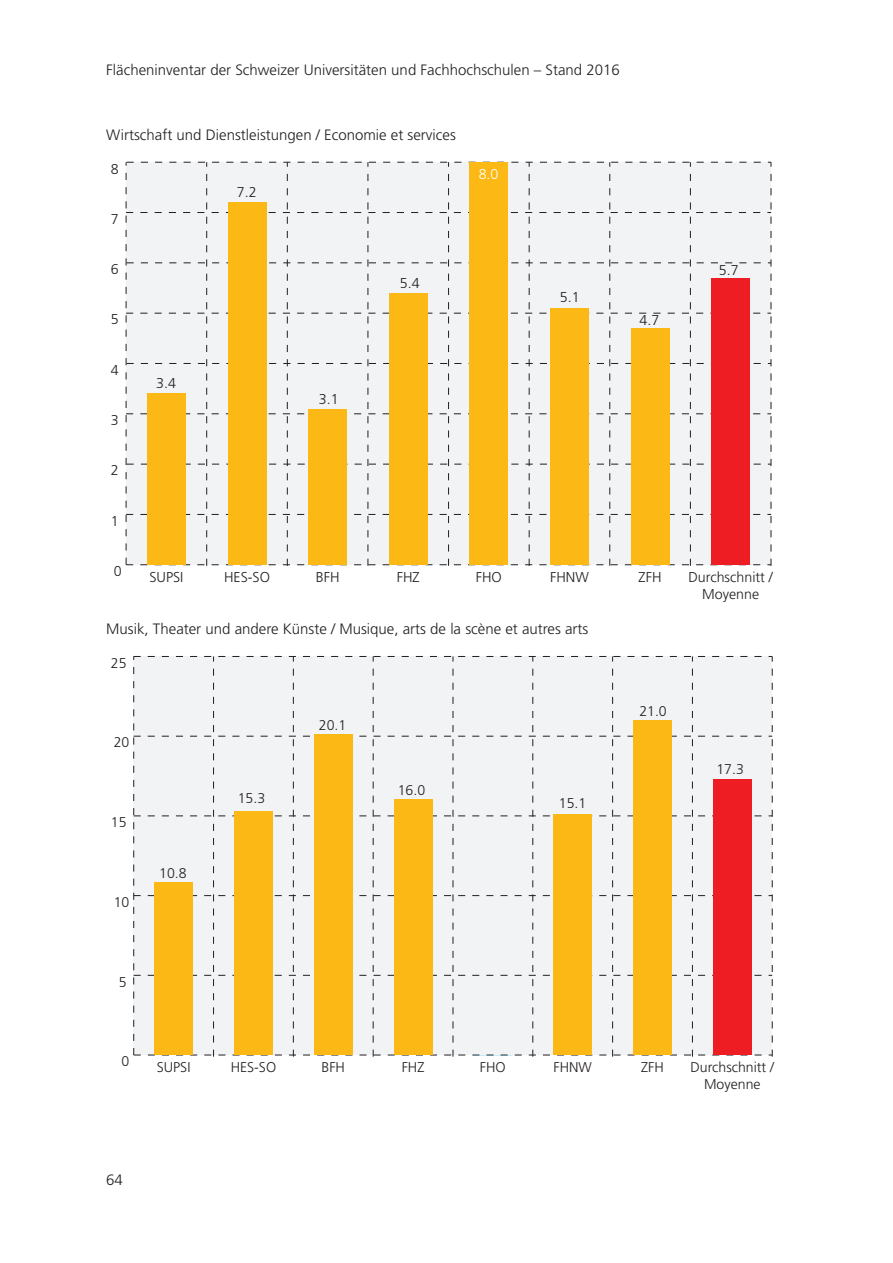
<style>
.page{position:relative;width:893px;height:1263px;background:#fff}
.page>*{position:absolute;margin:0;border:0;box-sizing:border-box;transform-origin:0 0}
.t1{font:300 15px "Frutiger LT Std";color:#231f20}
.t2{font:300 14.25px/17.1px "Frutiger LT Std";color:#231f20;text-align:center}
.t3{font:300 14.25px "Frutiger LT Std";color:#fff}
.t4{font:300 14.1px/17px "Frutiger LT Std";color:#231f20;text-align:center}
</style>
<div class="page">
<div style="left:126px;top:162px;width:646px;height:404px;background:#f2f3f4"></div>
<div style="left:147px;top:394px;width:39px;height:171px;background:#fcb814"></div>
<div style="left:228px;top:202px;width:38px;height:363px;background:#fcb814"></div>
<div style="left:308px;top:409px;width:39px;height:156px;background:#fcb814"></div>
<div style="left:389px;top:293px;width:39px;height:272px;background:#fcb814"></div>
<div style="left:469px;top:162px;width:39px;height:403px;background:#fcb814"></div>
<div style="left:550px;top:308px;width:39px;height:257px;background:#fcb814"></div>
<div style="left:631px;top:328px;width:38px;height:237px;background:#fcb814"></div>
<div style="left:711px;top:278px;width:39px;height:287px;background:#ee1d23"></div>
<div style="left:133px;top:656px;width:640px;height:401px;background:#f2f3f4"></div>
<div style="left:154px;top:883px;width:39px;height:172px;background:#fcb814"></div>
<div style="left:234px;top:811px;width:39px;height:244px;background:#fcb814"></div>
<div style="left:314px;top:734px;width:38px;height:321px;background:#fcb814"></div>
<div style="left:394px;top:800px;width:38px;height:255px;background:#fcb814"></div>
<div style="left:554px;top:814px;width:38px;height:241px;background:#fcb814"></div>
<div style="left:633px;top:720px;width:39px;height:335px;background:#fcb814"></div>
<div style="left:713px;top:779px;width:38px;height:276px;background:#ee1d23"></div>
<p class="t1" style="left:106px;top:61px;width:515px">Flächeninventar der Schweizer Universitäten und Fachhochschulen – Stand 2016</p>
<p class="t1" style="left:106px;top:126px;width:351px">Wirtschaft und Dienstleistungen / Economie et services</p>
<p class="t2" style="left:111px;top:160px;width:9px">8</p>
<p class="t2" style="left:111px;top:211px;width:9px">7</p>
<p class="t2" style="left:111px;top:261px;width:9px">6</p>
<p class="t2" style="left:111px;top:311px;width:9px">5</p>
<p class="t2" style="left:111px;top:362px;width:9px">4</p>
<p class="t2" style="left:111px;top:412px;width:9px">3</p>
<p class="t2" style="left:111px;top:462px;width:9px">2</p>
<p class="t2" style="left:111px;top:512px;width:9px">1</p>
<p class="t2" style="left:156px;top:375px;width:21px">3.4</p>
<p class="t2" style="left:237px;top:184px;width:21px">7.2</p>
<p class="t2" style="left:319px;top:390px;width:21px">3.1</p>
<p class="t2" style="left:400px;top:275px;width:21px">5.4</p>
<p class="t3" style="left:479px;top:166px;width:21px">8.0</p>
<p class="t2" style="left:560px;top:288px;width:21px">5.1</p>
<p class="t2" style="left:640px;top:312px;width:21px">4.7</p>
<p class="t2" style="left:114px;top:563px;width:9px">0</p>
<p class="t2" style="left:149px;top:569px;width:36px">SUPSI</p>
<p class="t2" style="left:224px;top:569px;width:47px">HES-SO</p>
<p class="t2" style="left:316px;top:569px;width:25px">BFH</p>
<p class="t2" style="left:397px;top:569px;width:24px">FHZ</p>
<p class="t2" style="left:476px;top:569px;width:28px">FHO</p>
<p class="t2" style="left:550px;top:569px;width:40px">FHNW</p>
<p class="t2" style="left:639px;top:569px;width:24px">ZFH</p>
<p class="t1" style="left:106px;top:620px;width:484px">Musik, Theater und andere Künste / Musique, arts de la scène et autres arts</p>
<p class="t4" style="left:111px;top:654px;width:17px">25</p>
<p class="t4" style="left:114px;top:734px;width:17px">20</p>
<p class="t4" style="left:111px;top:814px;width:17px">15</p>
<p class="t4" style="left:114px;top:894px;width:17px">10</p>
<p class="t4" style="left:159px;top:864px;width:29px">10.8</p>
<p class="t4" style="left:238px;top:789px;width:29px">15.3</p>
<p class="t4" style="left:319px;top:717px;width:29px">20.1</p>
<p class="t4" style="left:398px;top:781px;width:29px">16.0</p>
<p class="t4" style="left:559px;top:795px;width:29px">15.1</p>
<p class="t4" style="left:639px;top:702px;width:29px">21.0</p>
<p class="t2" style="left:719px;top:262px;width:21px">5.7</p>
<p class="t2" style="left:688px;top:569px;width:86px">Durchschnitt /<br>Moyenne</p>
<p class="t4" style="left:716px;top:760px;width:29px">17.3</p>
<p class="t4" style="left:119px;top:973px;width:9px">5</p>
<p class="t4" style="left:122px;top:1053px;width:9px">0</p>
<p class="t4" style="left:157px;top:1059px;width:35px">SUPSI</p>
<p class="t4" style="left:231px;top:1059px;width:47px">HES-SO</p>
<p class="t4" style="left:321px;top:1059px;width:25px">BFH</p>
<p class="t4" style="left:402px;top:1059px;width:24px">FHZ</p>
<p class="t4" style="left:480px;top:1059px;width:27px">FHO</p>
<p class="t4" style="left:553px;top:1059px;width:40px">FHNW</p>
<p class="t4" style="left:641px;top:1059px;width:24px">ZFH</p>
<p class="t4" style="left:690px;top:1059px;width:85px">Durchschnitt /<br>Moyenne</p>
<p class="t1" style="left:106px;top:1171px;width:18px">64</p>
</div>
